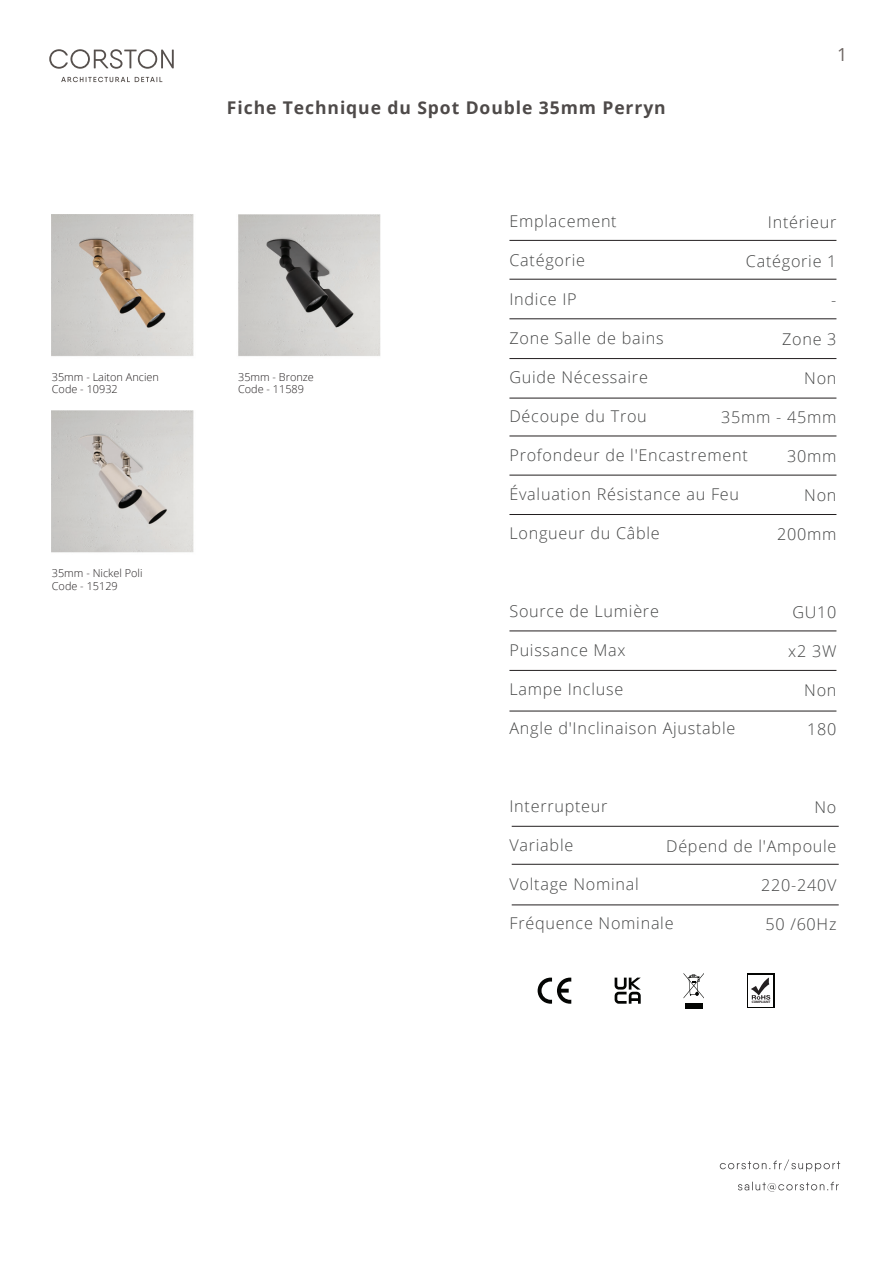
<style>
.page{position:relative;width:893px;height:1263px;background:#fff}
.page>*{position:absolute;margin:0;border:0;box-sizing:border-box;transform-origin:0 0}
.t1{font:18px "Open Sans";color:#6e6663}
.t2{font:700 17.55px "Open Sans";letter-spacing:.05em;color:#4e4a49}
.t3{font:300 16.2px "Open Sans";letter-spacing:.045em;color:#464747}
.t4{font:300 10.95px/12.5px "Open Sans";color:#231f20}
.t5{font:700 3.45px "Myriad Pro";color:#231f20}
</style>
<div class="page">
<div style="left:747px;top:973px;width:27px;height:35px;background:#040503"></div>
<div style="left:748px;top:975px;width:25px;height:32px;background:#fff"></div>
<hr style="left:509px;top:240px;width:327px;height:1px;background:#231f20">
<hr style="left:509px;top:279px;width:327px;height:1px;background:#231f20">
<hr style="left:509px;top:319px;width:327px;height:1px;background:#231f20">
<hr style="left:509px;top:358px;width:327px;height:1px;background:#231f20">
<hr style="left:509px;top:398px;width:327px;height:1px;background:#231f20">
<hr style="left:509px;top:436px;width:327px;height:1px;background:#231f20">
<hr style="left:509px;top:475px;width:327px;height:1px;background:#231f20">
<hr style="left:509px;top:514px;width:327px;height:1px;background:#231f20">
<hr style="left:509px;top:631px;width:327px;height:1px;background:#231f20">
<hr style="left:509px;top:670px;width:327px;height:1px;background:#231f20">
<hr style="left:509px;top:711px;width:327px;height:1px;background:#231f20">
<hr style="left:512px;top:826px;width:327px;height:1px;background:#231f20">
<hr style="left:512px;top:864px;width:327px;height:1px;background:#231f20">
<hr style="left:512px;top:905px;width:327px;height:1px;background:#231f20">
<img style="left:52px;top:214px;width:328px;height:339px">
<svg style="left:538px;top:977px;width:33px;height:27px"></svg>
<svg style="left:615px;top:977px;width:26px;height:27px"></svg>
<div style="left:685px;top:1003px;width:17px;height:5px;background:#040503"></div>
<svg style="left:683px;top:973px;width:21px;height:25px"></svg>
<svg style="left:751px;top:977px;width:19px;height:23px"></svg>
<svg style="left:49px;top:49px;width:125px;height:33px"></svg>
<svg style="left:720px;top:1159px;width:120px;height:12px"></svg>
<svg style="left:738px;top:1182px;width:101px;height:9px"></svg>
<p class="t2" style="left:227px;top:95px;width:440px">Fiche Technique du Spot Double 35mm Perryn</p>
<p class="t1" style="left:837px;top:42px;width:12px">1</p>
<p class="t4" style="left:52px;top:370px;width:108px">35mm - Laiton Ancien<br>Code - 10932</p>
<p class="t4" style="left:238px;top:370px;width:77px">35mm - Bronze<br>Code - 11589</p>
<p class="t4" style="left:52px;top:567px;width:92px">35mm - Nickel Poli<br>Code - 15129</p>
<p class="t3" style="left:509px;top:210px;width:109px">Emplacement</p>
<p class="t3" style="left:509px;top:249px;width:77px">Catégorie</p>
<p class="t3" style="left:509px;top:288px;width:69px">Indice IP</p>
<p class="t3" style="left:509px;top:327px;width:156px">Zone Salle de bains</p>
<p class="t3" style="left:509px;top:366px;width:140px">Guide Nécessaire</p>
<p class="t3" style="left:509px;top:405px;width:139px">Découpe du Trou</p>
<p class="t3" style="left:509px;top:444px;width:240px">Profondeur de l'Encastrement</p>
<p class="t3" style="left:509px;top:483px;width:231px">Évaluation Résistance au Feu</p>
<p class="t3" style="left:509px;top:522px;width:152px">Longueur du Câble</p>
<p class="t3" style="left:768px;top:211px;width:70px">Intérieur</p>
<p class="t3" style="left:746px;top:250px;width:92px">Catégorie 1</p>
<p class="t3" style="left:831px;top:289px;width:7px">-</p>
<p class="t3" style="left:782px;top:328px;width:56px">Zone 3</p>
<p class="t3" style="left:804px;top:367px;width:34px">Non</p>
<p class="t3" style="left:721px;top:406px;width:117px">35mm - 45mm</p>
<p class="t3" style="left:787px;top:445px;width:51px">30mm</p>
<p class="t3" style="left:804px;top:484px;width:34px">Non</p>
<p class="t3" style="left:777px;top:523px;width:61px">200mm</p>
<p class="t3" style="left:509px;top:600px;width:151px">Source de Lumière</p>
<p class="t3" style="left:509px;top:639px;width:118px">Puissance Max</p>
<p class="t3" style="left:509px;top:678px;width:115px">Lampe Incluse</p>
<p class="t3" style="left:509px;top:717px;width:227px">Angle d'Inclinaison Ajustable</p>
<p class="t3" style="left:792px;top:601px;width:46px">GU10</p>
<p class="t3" style="left:788px;top:640px;width:50px">x2 3W</p>
<p class="t3" style="left:804px;top:679px;width:34px">Non</p>
<p class="t3" style="left:807px;top:718px;width:31px">180</p>
<p class="t3" style="left:509px;top:795px;width:100px">Interrupteur</p>
<p class="t3" style="left:509px;top:834px;width:65px">Variable</p>
<p class="t3" style="left:509px;top:873px;width:131px">Voltage Nominal</p>
<p class="t3" style="left:509px;top:912px;width:166px">Fréquence Nominale</p>
<p class="t3" style="left:814px;top:796px;width:23px">No</p>
<p class="t3" style="left:666px;top:835px;width:172px">Dépend de l'Ampoule</p>
<p class="t3" style="left:761px;top:874px;width:77px">220-240V</p>
<p class="t3" style="left:765px;top:913px;width:73px">50 /60Hz</p>
<p class="t5" style="left:752px;top:1000px;width:20px">COMPLIANT</p>
</div>
